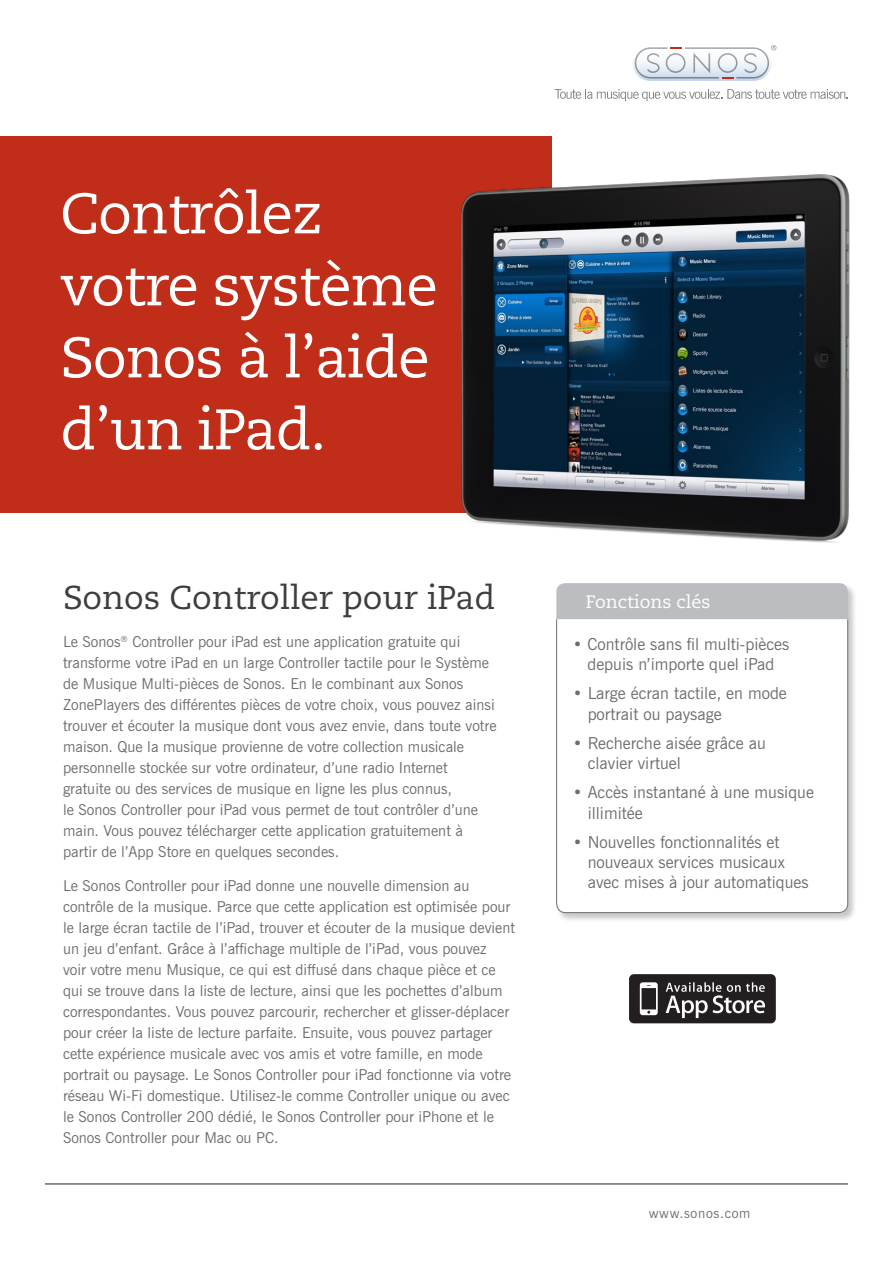
<style>
.page{position:relative;width:893px;height:1263px;background:#fff}
.page>*{position:absolute;margin:0;border:0;box-sizing:border-box;transform-origin:0 0}
.Main_Head{font:57px/72px "Caecilia";letter-spacing:-.02em;color:#fff}
.Product_Name{font:33px "Caecilia";color:#3e3e3f}
.t1{font:18px "Caecilia";color:#fff}
.Key_Features_Bullets{font:16.5px/20.2px "News Gothic BT";color:#6c6d70}
.Main_Body{font:15px/21px "News Gothic BT";color:#6c6d70}
.t2{font:13.5px "News Gothic BT";letter-spacing:.05em;color:#6c6d70}
</style>
<div class="page">
<hr style="left:45px;top:1184px;width:803px;height:1px;background:#231f20">
<div style="left:0;top:136px;width:551px;height:376px;background:#c02d19"></div>
<div style="left:628px;top:973px;width:149px;height:52px;border:3px solid #fff;border-radius:5px"></div>
<div style="left:629px;top:974px;width:147px;height:49px;background:#231f20;border-radius:5px"></div>
<svg style="left:640px;top:982px;width:18px;height:33px"></svg>
<svg style="left:666px;top:982px;width:99px;height:36px"></svg>
<div style="left:556px;top:583px;width:301px;height:339px;background:#231f20;opacity:.25"></div>
<div style="left:556px;top:583px;width:292px;height:36px;background:#bcbdc0"></div>
<svg style="left:556px;top:619px;width:292px;height:294px"></svg>
<img style="left:448px;top:168px;width:402px;height:375px">
<svg style="left:632px;top:45px;width:139px;height:36px"></svg>
<svg style="left:555px;top:89px;width:293px;height:12px"></svg>
<svg style="left:635px;top:45px;width:141px;height:34px"></svg>
<p class="Main_Head" style="left:60px;top:179px;width:379px">Contrôlez votre système<br>Sonos à l’aide d’un iPad.</p>
<p class="Product_Name" style="left:63px;top:579px;width:434px">Sonos Controller pour iPad</p>
<p class="Main_Body" style="left:63px;top:631px;width:435px">Le Sonos<sup>®</sup> Controller pour iPad est une application gratuite qui transforme votre iPad en un large Controller tactile pour le Système de Musique Multi-pièces de Sonos. En le combinant aux Sonos ZonePlayers des différentes pièces de votre choix, vous pouvez ainsi trouver et écouter la musique dont vous avez envie, dans toute votre maison. Que la musique provienne de votre collection musicale personnelle stockée sur votre ordinateur, d’une radio Internet gratuite ou des services de musique en ligne les plus connus,<br>le Sonos Controller pour iPad vous permet de tout contrôler d’une main. Vous pouvez télécharger cette application gratuitement à partir de l’App Store en quelques secondes.</p>
<p class="Main_Body" style="left:63px;top:875px;width:454px">Le Sonos Controller pour iPad donne une nouvelle dimension au contrôle de la musique. Parce que cette application est optimisée pour le large écran tactile de l’iPad, trouver et écouter de la musique devient un jeu d’enfant. Grâce à l’affichage multiple de l’iPad, vous pouvez<br>voir votre menu Musique, ce qui est diffusé dans chaque pièce et ce qui se trouve dans la liste de lecture, ainsi que les pochettes d’album correspondantes. Vous pouvez parcourir, rechercher et glisser-déplacer pour créer la liste de lecture parfaite. Ensuite, vous pouvez partager cette expérience musicale avec vos amis et votre famille, en mode portrait ou paysage. Le Sonos Controller pour iPad fonctionne via votre réseau Wi-Fi domestique. Utilisez-le comme Controller unique ou avec le Sonos Controller 200 dédié, le Sonos Controller pour iPhone et le Sonos Controller pour Mac ou PC.</p>
<p class="t1" style="left:586px;top:591px;width:126px">Fonctions clés</p>
<p class="Key_Features_Bullets" style="left:573px;top:634px;width:218px;text-align:center">• Contrôle sans fil multi-pièces depuis n’importe quel iPad</p>
<p class="Key_Features_Bullets" style="left:588px;top:683px;width:201px;text-indent:-15px">• Large écran tactile, en mode portrait ou paysage</p>
<p class="Key_Features_Bullets" style="left:588px;top:733px;width:180px;text-indent:-15px">• Recherche aisée grâce au clavier virtuel</p>
<p class="Key_Features_Bullets" style="left:588px;top:782px;width:228px;text-indent:-15px">• Accès instantané à une musique illimitée</p>
<p class="Key_Features_Bullets" style="left:588px;top:832px;width:222px;text-indent:-15px">• Nouvelles fonctionnalités et nouveaux services musicaux avec mises à jour automatiques</p>
<p class="t2" style="left:649px;top:1205px;width:103px">www.sonos.com</p>
</div>
